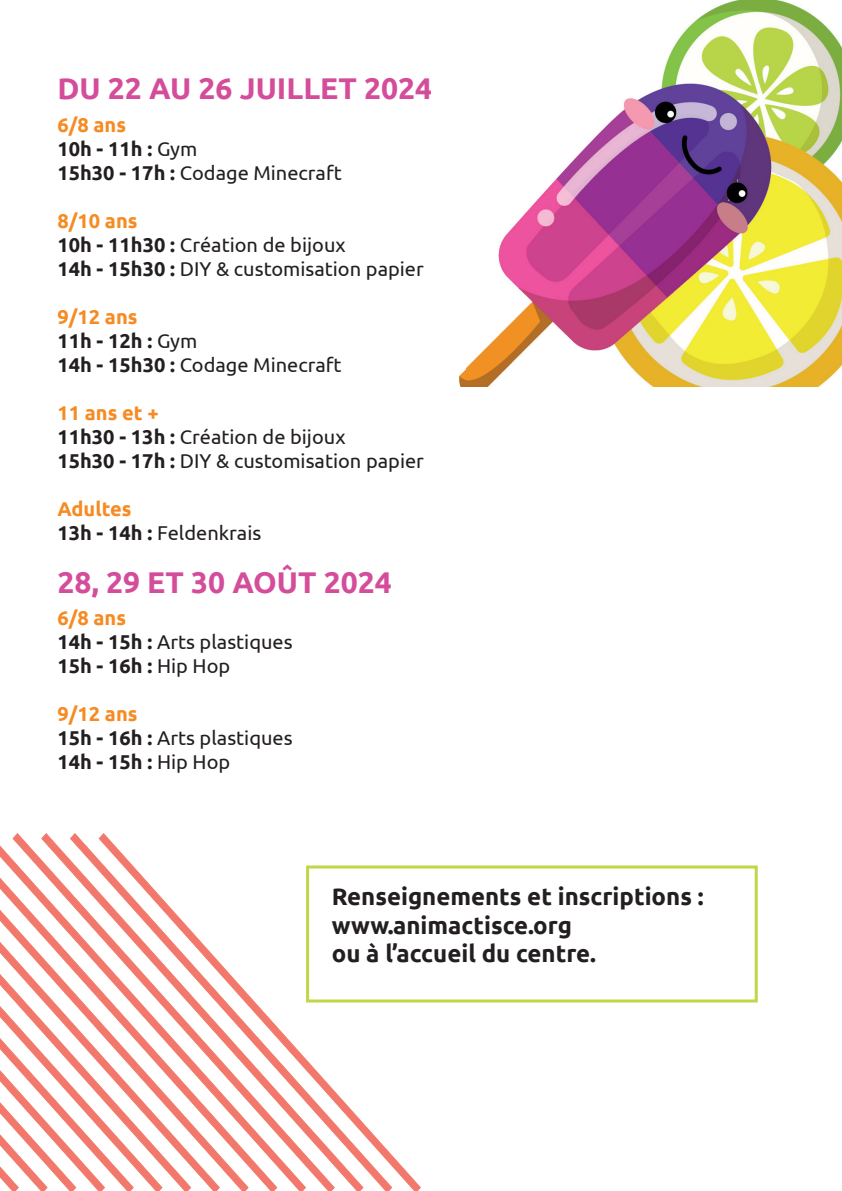
<style>
.page{position:relative;width:842px;height:1191px;background:#fff}
.page>*{position:absolute;margin:0;border:0;box-sizing:border-box;transform-origin:0 0}
.t1{font:700 30px "Ubuntu";color:#d44d9b}
.t2{font:700 24px/28.8px "Ubuntu";color:#231f20}
.t3{font:20px/24px "Ubuntu";color:#231f20}
.t4{font:700 20px/24px "Ubuntu";color:#231f20}
.s1{color:#f58b22}
.s2{font-weight:400}
.s3{font-weight:700;color:#f58b22}
.s4{font-weight:700}
</style>
<div class="page">
<img style="left:459px;top:0;width:383px;height:386px">
<svg style="left:364px;top:1002px;width:29px;height:189px"></svg>
<svg style="left:335px;top:1002px;width:29px;height:189px"></svg>
<svg style="left:307px;top:1002px;width:28px;height:189px"></svg>
<svg style="left:0;top:833px;width:307px;height:358px"></svg>
<svg style="left:0;top:848px;width:278px;height:343px"></svg>
<svg style="left:0;top:864px;width:249px;height:327px"></svg>
<svg style="left:0;top:880px;width:221px;height:311px"></svg>
<svg style="left:0;top:896px;width:192px;height:295px"></svg>
<svg style="left:0;top:912px;width:163px;height:279px"></svg>
<svg style="left:0;top:927px;width:162px;height:264px"></svg>
<div style="left:306px;top:865px;width:452px;height:137px;border:3px solid #bdd745"></div>
<h1 class="t1" style="left:57px;top:70px;width:376px">DU 22 AU 26 JUILLET 2024</h1>
<p class="t4" style="left:57px;top:112px;width:286px"><span class="s1">6/8 ans<br></span>10h - 11h : <span class="s2">Gym<br></span>15h30 - 17h : <span class="s2">Codage Minecraft</span></p>
<p class="t3" style="left:57px;top:208px;width:368px"><span class="s3">8/10 ans<br></span><span class="s4">10h - 11h30 :</span> Création de bijoux<br><span class="s4">14h - 15h30 :</span> DIY &amp; customisation papier</p>
<p class="t4" style="left:57px;top:304px;width:286px"><span class="s1">9/12 ans<br></span>11h - 12h : <span class="s2">Gym<br></span>14h - 15h30 : <span class="s2">Codage Minecraft</span></p>
<p class="t3" style="left:57px;top:400px;width:368px"><span class="s3">11 ans et +<br></span><span class="s4">11h30 - 13h :</span> Création de bijoux<br><span class="s4">15h30 - 17h :</span> DIY &amp; customisation papier</p>
<p class="t3" style="left:57px;top:496px;width:206px"><span class="s3">Adultes<br></span><span class="s4">13h - 14h :</span> Feldenkrais</p>
<h1 class="t1" style="left:57px;top:563px;width:336px">28, 29 ET 30 AOÛT 2024</h1>
<p class="t3" style="left:57px;top:605px;width:237px"><span class="s3">6/8 ans<br></span><span class="s4">14h - 15h :</span> Arts plastiques<br><span class="s4">15h - 16h :</span> Hip Hop</p>
<p class="t3" style="left:57px;top:701px;width:237px"><span class="s3">9/12 ans<br></span><span class="s4">15h - 16h :</span> Arts plastiques<br><span class="s4">14h - 15h :</span> Hip Hop</p>
<p class="t2" style="left:332px;top:881px;width:373px">Renseignements et inscriptions : www.animactisce.org<br>ou à l’accueil du centre.</p>
</div>
